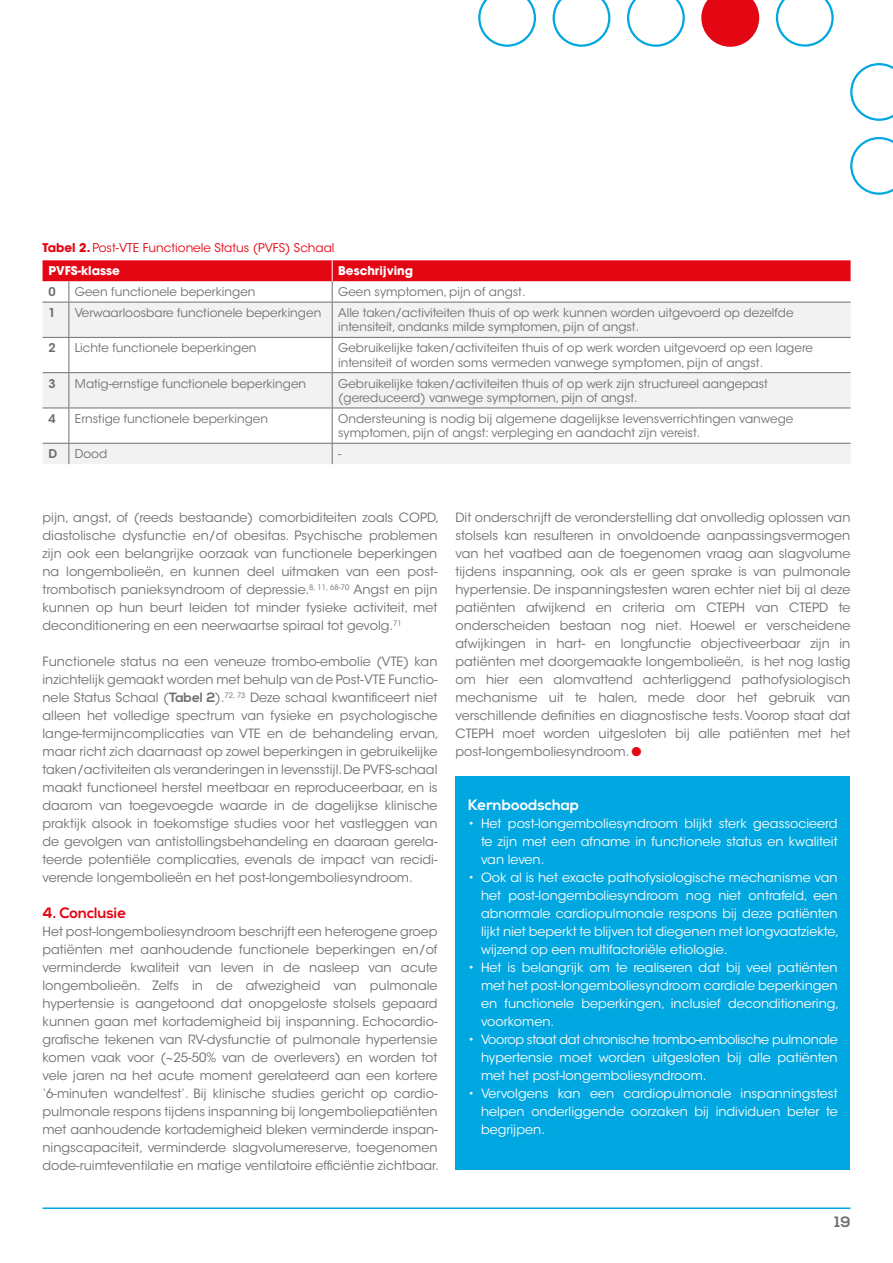
<style>
.page{position:relative;width:893px;height:1263px;background:#fff}
.page>*{position:absolute;margin:0;border:0;box-sizing:border-box;transform-origin:0 0}
.t1{font:700 15px "Nexa";color:#fff}
.t2{font:700 15px "Nexa";color:#e30613}
.t3{font:700 15px "Nexa";color:#706f6f}
.t4{font:12.75px/18px "ITC Avant Garde Std";color:#706f6f}
.t5{font:12.75px/18px "ITC Avant Garde Std";color:#fff;text-align:justify}
.t6{font:12px/14.4px "ITC Avant Garde Std";color:#706f6f}
.t7{font:12px/23.4px "ITC Avant Garde Std";color:#e30613}
.t8{font:700 12px "ITC Avant Garde Std";color:#fff}
.t9{font:600 12px "ITC Avant Garde Std";color:#706f6f}
.s1{font-weight:700}
.s2{font-weight:700;color:#fff}
.s3{font-family:"Nexa";font-weight:700;font-size:13.5px}
.s4{color:#e30613}
</style>
<div class="page">
<hr style="left:43px;top:1207px;width:807px;height:2px;background:#00a7e0">
<svg style="left:776px;top:0;width:58px;height:47px"></svg>
<svg style="left:701px;top:0;width:58px;height:47px;background:#e72f3a"></svg>
<svg style="left:478px;top:0;width:207px;height:47px"></svg>
<svg style="left:850px;top:63px;width:43px;height:132px"></svg>
<div style="left:455px;top:776px;width:395px;height:394px;background:#00a7e0"></div>
<svg style="left:43px;top:303px;width:808px;height:161px;fill:#f2f2f2"></svg>
<hr style="left:69px;top:302px;width:1px;height:35px;background:#706f6f">
<hr style="left:332px;top:302px;width:1px;height:35px;background:#706f6f">
<svg style="left:43px;top:337px;width:26px;height:1px"></svg>
<hr style="left:69px;top:337px;width:263px;height:1px;background:#706f6f">
<hr style="left:69px;top:338px;width:1px;height:34px;background:#706f6f">
<hr style="left:332px;top:337px;width:519px;height:1px;background:#706f6f">
<hr style="left:332px;top:338px;width:1px;height:34px;background:#706f6f">
<svg style="left:43px;top:372px;width:26px;height:1px"></svg>
<hr style="left:69px;top:372px;width:263px;height:1px;background:#706f6f">
<hr style="left:69px;top:373px;width:1px;height:35px;background:#706f6f">
<hr style="left:332px;top:372px;width:519px;height:1px;background:#706f6f">
<hr style="left:332px;top:373px;width:1px;height:35px;background:#706f6f">
<svg style="left:43px;top:408px;width:26px;height:1px"></svg>
<hr style="left:69px;top:408px;width:263px;height:1px;background:#706f6f">
<hr style="left:69px;top:408px;width:1px;height:35px;background:#706f6f">
<hr style="left:332px;top:408px;width:519px;height:1px;background:#706f6f">
<hr style="left:332px;top:408px;width:1px;height:35px;background:#706f6f">
<hr style="left:69px;top:443px;width:263px;height:1px;background:#706f6f">
<svg style="left:43px;top:443px;width:27px;height:21px"></svg>
<hr style="left:332px;top:443px;width:519px;height:1px;background:#706f6f">
<svg style="left:332px;top:444px;width:1px;height:20px"></svg>
<svg style="left:43px;top:260px;width:808px;height:43px"></svg>
<p class="t7" style="left:49px;top:236px;width:288px;text-indent:-6px"><span class="s1">Tabel 2.</span> Post-VTE Functionele Status (PVFS) Schaal<br><span class="s2">PVFS-klasse</span></p>
<p class="t8" style="left:338px;top:263px;width:76px">Beschrijving</p>
<p class="t9" style="left:49px;top:284px;width:9px">0</p>
<p class="t6" style="left:75px;top:285px;width:182px">Geen functionele beperkingen</p>
<p class="t6" style="left:338px;top:285px;width:189px">Geen symptomen, pijn of angst.</p>
<p class="t9" style="left:49px;top:305px;width:9px">1</p>
<p class="t6" style="left:75px;top:306px;width:248px">Verwaarloosbare functionele beperkingen</p>
<p class="t6" style="left:338px;top:306px;width:457px">Alle taken/activiteiten thuis of op werk kunnen worden uitgevoerd op dezelfde intensiteit, ondanks milde symptomen, pijn of angst.</p>
<p class="t9" style="left:49px;top:340px;width:9px">2</p>
<p class="t6" style="left:75px;top:341px;width:183px">Lichte functionele beperkingen</p>
<p class="t6" style="left:338px;top:341px;width:476px">Gebruikelijke taken/activiteiten thuis of op werk worden uitgevoerd op een lagere intensiteit of worden soms vermeden vanwege symptomen, pijn of angst.</p>
<p class="t9" style="left:49px;top:376px;width:9px">3</p>
<p class="t6" style="left:75px;top:376px;width:233px">Matig-ernstige functionele beperkingen</p>
<p class="t6" style="left:338px;top:376px;width:431px">Gebruikelijke taken/activiteiten thuis of op werk zijn structureel aangepast (gereduceerd) vanwege symptomen, pijn of angst.</p>
<p class="t9" style="left:49px;top:411px;width:9px">4</p>
<p class="t6" style="left:75px;top:411px;width:195px">Ernstige functionele beperkingen</p>
<p class="t6" style="left:338px;top:411px;width:457px">Ondersteuning is nodig bij algemene dagelijkse levensverrichtingen vanwege symptomen, pijn of angst: verpleging en aandacht zijn vereist.</p>
<p class="t9" style="left:49px;top:446px;width:10px">D</p>
<p class="t6" style="left:75px;top:447px;width:34px">Dood</p>
<p class="t6" style="left:338px;top:447px;width:5px">-</p>
<p class="t4" style="left:43px;top:509px;width:398px">pijn, angst, of (reeds bestaande) comorbiditeiten zoals COPD, diastolische dysfunctie en/of obesitas. Psychische problemen zijn ook een belangrijke oorzaak van functionele beperkingen na longembolieën, en kunnen deel uitmaken van een post&shy;trombotisch panieksyndroom of depressie.<sup>8,</sup> <sup>11,</sup> <sup>68-70</sup> Angst en pijn kunnen op hun beurt leiden tot minder fysieke activiteit, met deconditionering en een neerwaartse spiraal tot gevolg.<sup>71</sup></p>
<p class="t4" style="left:43px;top:653px;width:398px;text-align:justify">Functionele status na een veneuze trombo-embolie (VTE) kan inzichtelijk gemaakt worden met behulp van de Post-VTE Functio&shy;nele Status Schaal (<span class="s3">Tabel 2</span>).<sup>72,</sup> <sup>73</sup> Deze schaal kwantificeert niet alleen het volledige spectrum van fysieke en psychologische lange-termijncomplicaties van VTE en de behandeling ervan, maar richt zich daarnaast op zowel beperkingen in gebruikelijke taken/activiteiten als veranderingen in levensstijl. De PVFS-schaal maakt functioneel herstel meetbaar en reproduceerbaar, en is daarom van toegevoegde waarde in de dagelijkse klinische praktijk alsook in toekomstige studies voor het vastleggen van de gevolgen van antistollingsbehandeling en daaraan gerela&shy;teerde potentiële complicaties, evenals de impact van recidi&shy;verende longembolieën en het post-longemboliesyndroom.</p>
<p class="t2" style="left:43px;top:904px;width:85px">4. Conclusie</p>
<p class="t4" style="left:43px;top:923px;width:398px">Het post-longemboliesyndroom beschrijft een heterogene groep patiënten met aanhoudende functionele beperkingen en/of verminderde kwaliteit van leven in de nasleep van acute longembolieën. Zelfs in de afwezigheid van pulmonale hypertensie is aangetoond dat onopgeloste stolsels gepaard kunnen gaan met kortademigheid bij inspanning. Echocardio&shy;grafische tekenen van RV-dysfunctie of pulmonale hypertensie komen vaak voor (~25-50% van de overlevers) en worden tot vele jaren na het acute moment gerelateerd aan een kortere ‘6-minuten wandeltest’. Bij klinische studies gericht op cardio&shy;pulmonale respons tijdens inspanning bij longemboliepatiënten met aanhoudende kortademigheid bleken verminderde inspan&shy;ningscapaciteit, verminderde slagvolumereserve, toegenomen dode-ruimteventilatie en matige ventilatoire efficiëntie zichtbaar.</p>
<p class="t4" style="left:455px;top:509px;width:396px;text-align:justify">Dit onderschrijft de veronderstelling dat onvolledig oplossen van stolsels kan resulteren in onvoldoende aanpassingsvermogen van het vaatbed aan de toegenomen vraag aan slagvolume tijdens inspanning, ook als er geen sprake is van pulmonale hypertensie. De inspanningstesten waren echter niet bij al deze patiënten afwijkend en criteria om CTEPH van CTEPD te onderscheiden bestaan nog niet. Hoewel er verscheidene afwijkingen in hart- en longfunctie objectiveerbaar zijn in patiënten met doorgemaakte longembolieën, is het nog lastig om hier een alomvattend achterliggend pathofysiologisch mechanisme uit te halen, mede door het gebruik van verschillende definities en diagnostische tests. Voorop staat dat CTEPH moet worden uitgesloten bij alle patiënten met het post-longemboliesyndroom. <span class="s4">●</span></p>
<p class="t1" style="left:468px;top:796px;width:113px">Kernboodschap</p>
<p class="t5" style="left:481px;top:815px;width:358px;text-indent:-13px">• Het post-longemboliesyndroom blijkt sterk geassocieerd te zijn met een afname in functionele status en kwaliteit van leven.</p>
<p class="t5" style="left:481px;top:869px;width:360px;text-indent:-13px">• Ook al is het exacte pathofysiologische mechanisme van het post-longemboliesyndroom nog niet ontrafeld, een abnormale cardiopulmonale respons bij deze patiënten lijkt niet beperkt te blijven tot diegenen met longvaatziekte, wijzend op een multifactoriële etiologie.</p>
<p class="t5" style="left:481px;top:959px;width:360px;text-indent:-13px">• Het is belangrijk om te realiseren dat bij veel patiënten met het post-longemboliesyndroom cardiale beperkingen en functionele beperkingen, inclusief deconditionering, voorkomen.</p>
<p class="t5" style="left:481px;top:1031px;width:358px;text-indent:-13px">• Voorop staat dat chronische trombo-embolische pulmonale hypertensie moet worden uitgesloten bij alle patiënten met het post-longemboliesyndroom.</p>
<p class="t5" style="left:481px;top:1085px;width:358px;text-indent:-13px">• Vervolgens kan een cardiopulmonale inspanningstest helpen onderliggende oorzaken bij individuen beter te begrijpen.</p>
<p class="t3" style="left:834px;top:1213px;width:17px">19</p>
</div>
